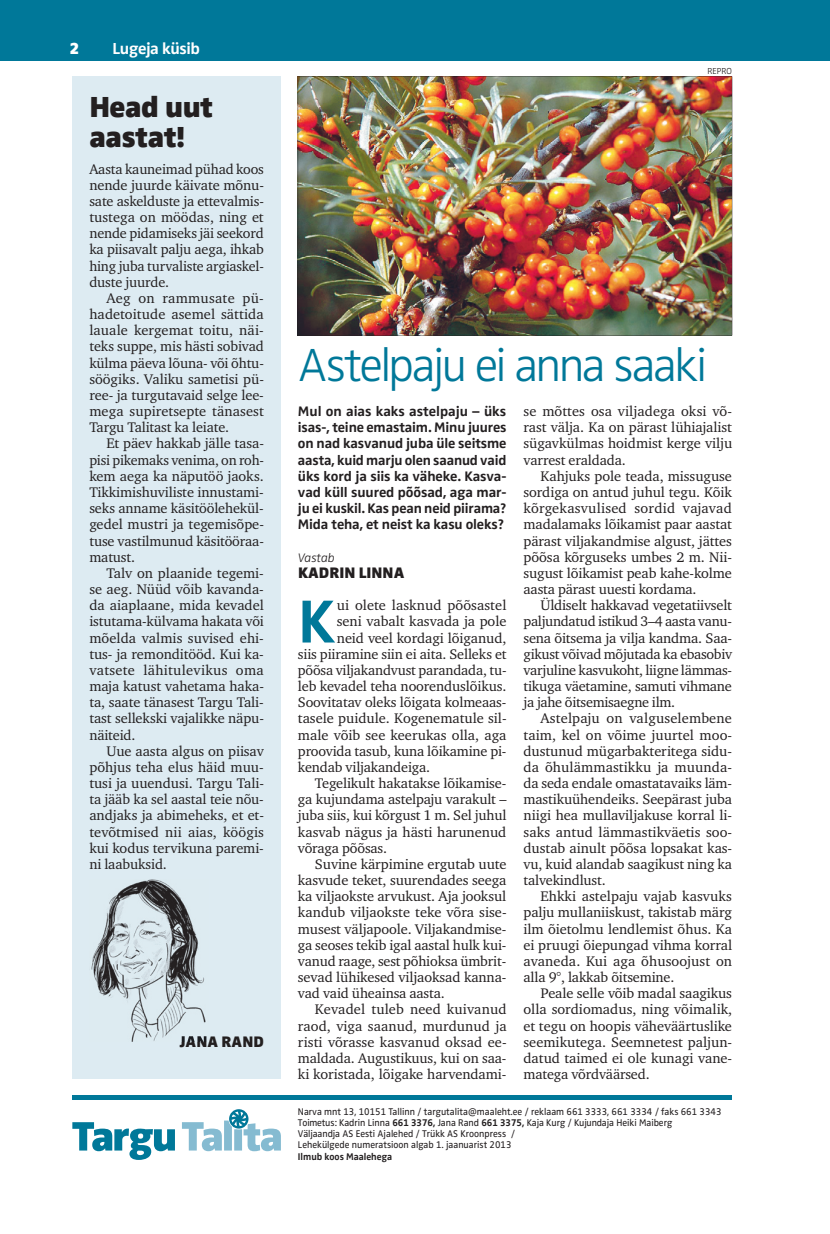
<style>
.page{position:relative;width:830px;height:1234px;background:#fff}
.page>*{position:absolute;margin:0;border:0;box-sizing:border-box;transform-origin:0 0}
.t1{font:700 62.7px "Zwo Pro";color:#007899}
.t2{font:300 48px "Zwo Pro";letter-spacing:-.055em;color:#007899}
.t3{font:900 30px/30px "Zwo Pro";letter-spacing:-.015em;color:#231f20}
.t4{font:700 16.5px "Zwo Pro";letter-spacing:-.025em;color:#fff}
.t5{font:900 16.5px "Zwo Pro";color:#fff}
.t6{font:900 15.75px "Zwo Pro";color:#231f20}
.t7{font:14.25px/16.2px "Charter ITC";letter-spacing:-.01em;color:#231f20;text-align:justify}
.t8{font:700 14.25px/16.2px "Zwo Pro";letter-spacing:-.01em;color:#231f20;text-align:justify}
.t9{font:14.25px "Charter ITC";letter-spacing:.01em;color:#231f20}
.t10{font:italic 300 12.75px "Zwo Pro";letter-spacing:-.01em;color:#231f20}
.t11{font:10.05px/11.2px "Zwo Pro";color:#231f20;scale:.95 1}
.t12{font:700 10.05px "Zwo Pro";color:#231f20;scale:.95 1}
.t13{font:300 9px "Zwo Pro";color:#231f20}
.s1{font-weight:700}
</style>
<div class="page">
<div style="left:0;top:0;width:829px;height:60px;background:#007899"></div>
<svg style="left:72px;top:1122px;width:103px;height:37px"></svg>
<svg style="left:182px;top:1109px;width:99px;height:41px"></svg>
<div style="left:72px;top:1094px;width:659px;height:5px;background:#007899"></div>
<div style="left:72px;top:77px;width:209px;height:1001px;background:#ddebf2"></div>
<img style="left:297px;top:76px;width:435px;height:259px">
<img style="left:91px;top:879px;width:115px;height:162px">
<img style="left:180px;top:1035px;width:27px;height:6px">
<p class="t5" style="left:70px;top:39px;width:11px">2</p>
<p class="t4" style="left:112px;top:39px;width:89px">Lugeja küsib</p>
<h3 class="t3" style="left:89px;top:92px;width:125px">Head uut aastat!</h3>
<p class="t7" style="left:89px;top:161px;width:176px">Aasta kauneimad pühad koos nende juurde käivate mõnu&shy;sate askelduste ja ettevalmis&shy;tustega on möödas, ning et nende pidamiseks jäi seekord ka piisavalt palju aega, ihkab hing juba turvaliste argiaskel&shy;duste juurde.</p>
<p class="t7" style="left:89px;top:290px;width:176px;text-indent:17px">Aeg on rammusate pü&shy;hadetoitude asemel sättida lauale kergemat toitu, näi&shy;teks suppe, mis hästi sobivad külma päeva lõuna- või õhtu&shy;söögiks. Valiku sametisi pü&shy;ree- ja turgutavaid selge lee&shy;mega supiretsepte tänasest Targu Talitast ka leiate.</p>
<p class="t7" style="left:89px;top:435px;width:176px;text-indent:17px">Et päev hakkab jälle tasa&shy;pisi pikemaks venima, on roh&shy;kem aega ka näputöö jaoks.<br>Tikkimishuviliste innustami&shy;seks anname käsitöölehekül&shy;gedel mustri ja tegemisõpe&shy;tuse vastilmunud käsitööraa&shy;matust.</p>
<p class="t7" style="left:89px;top:564px;width:176px;text-indent:17px">Talv on plaanide tegemi&shy;se aeg. Nüüd võib kavanda&shy;da aiaplaane, mida kevadel istutama-külvama hakata või mõelda valmis suvised ehi&shy;tus- ja remonditööd. Kui ka&shy;vatsete lähitulevikus oma maja katust vahetama haka&shy;ta, saate tänasest Targu Tali&shy;tast sellekski vajalikke näpu&shy;näiteid.</p>
<p class="t7" style="left:89px;top:742px;width:176px;text-indent:17px">Uue aasta algus on piisav põhjus teha elus häid muu&shy;tusi ja uuendusi. Targu Tali&shy;ta jääb ka sel aastal teie nõu&shy;andjaks ja abimeheks, et et&shy;tevõtmised nii aias, köögis kui kodus tervikuna paremi&shy;ni laabuksid.</p>
<p class="t6" style="left:180px;top:1031px;width:85px">JANA RAND</p>
<p class="t13" style="left:707px;top:65px;width:26px">REPRO</p>
<h2 class="t2" style="left:298px;top:337px;width:411px">Astelpaju ei anna saaki</h2>
<p class="t8" style="left:298px;top:403px;width:210px">Mul on aias kaks astelpaju – üks isas-, teine emastaim. Minu juures on nad kasvanud juba üle seitsme aasta, kuid marju olen saanud vaid üks kord ja siis ka väheke. Kasva&shy;vad küll suured põõsad, aga mar&shy;ju ei kuskil. Kas pean neid piirama?<br>Mida teha, et neist ka kasu oleks?</p>
<p class="t10" style="left:298px;top:550px;width:38px">Vastab</p>
<p class="t6" style="left:298px;top:563px;width:108px">KADRIN LINNA</p>
<h1 class="t1" style="left:298px;top:584px;width:39px">K</h1>
<p class="t7" style="left:337px;top:597px;width:171px">ui olete lasknud põõsastel</p>
<p class="t7" style="left:337px;top:613px;width:171px">seni vabalt kasvada ja pole</p>
<p class="t7" style="left:337px;top:629px;width:171px">neid veel kordagi lõiganud,</p>
<p class="t7" style="left:298px;top:645px;width:210px">siis piiramine siin ei aita. Selleks et</p>
<p class="t7" style="left:298px;top:661px;width:210px">põõsa viljakandvust parandada, tu-</p>
<p class="t7" style="left:298px;top:678px;width:210px">leb kevadel teha noorenduslõikus.</p>
<p class="t7" style="left:298px;top:694px;width:210px">Soovitatav oleks lõigata kolmeaas-</p>
<p class="t7" style="left:298px;top:710px;width:210px">tasele puidule. Kogenematule sil-</p>
<p class="t7" style="left:298px;top:726px;width:210px">male võib see keerukas olla, aga</p>
<p class="t7" style="left:298px;top:742px;width:210px">proovida tasub, kuna lõikamine pi-</p>
<p class="t7" style="left:298px;top:758px;width:134px">kendab viljakandeiga.</p>
<p class="t7" style="left:315px;top:774px;width:193px">Tegelikult hakatakse lõikamise-</p>
<p class="t7" style="left:298px;top:791px;width:210px">ga kujundama astelpaju varakult –</p>
<p class="t7" style="left:298px;top:807px;width:210px">juba siis, kui kõrgust 1 m. Sel juhul</p>
<p class="t7" style="left:298px;top:823px;width:210px">kasvab nägus ja hästi harunenud</p>
<p class="t7" style="left:298px;top:839px;width:91px">võraga põõsas.</p>
<p class="t7" style="left:315px;top:855px;width:193px">Suvine kärpimine ergutab uute</p>
<p class="t7" style="left:298px;top:871px;width:210px">kasvude teket, suurendades seega</p>
<p class="t7" style="left:298px;top:888px;width:210px">ka viljaokste arvukust. Aja jooksul</p>
<p class="t7" style="left:298px;top:904px;width:210px">kandub viljaokste teke võra sise-</p>
<p class="t7" style="left:298px;top:920px;width:210px">musest väljapoole. Viljakandmise-</p>
<p class="t7" style="left:298px;top:936px;width:210px">ga seoses tekib igal aastal hulk kui-</p>
<p class="t7" style="left:298px;top:952px;width:210px">vanud raage, sest põhioksa ümbrit-</p>
<p class="t7" style="left:298px;top:968px;width:210px">sevad lühikesed viljaoksad kanna-</p>
<p class="t7" style="left:298px;top:985px;width:148px">vad vaid üheainsa aasta.</p>
<p class="t9" style="left:315px;top:1000px;width:193px">Kevadel tuleb need kuivanud</p>
<p class="t7" style="left:298px;top:1017px;width:210px">raod, viga saanud, murdunud ja</p>
<p class="t7" style="left:298px;top:1033px;width:210px">risti võrasse kasvanud oksad ee-</p>
<p class="t7" style="left:298px;top:1049px;width:210px">maldada. Augustikuus, kui on saa-</p>
<p class="t7" style="left:298px;top:1065px;width:210px">ki koristada, lõigake harvendami-</p>
<p class="t7" style="left:523px;top:403px;width:210px">se mõttes osa viljadega oksi võ&shy;rast välja. Ka on pärast lühiajalist sügavkülmas hoidmist kerge vilju varrest eraldada.</p>
<p class="t7" style="left:523px;top:467px;width:210px;text-indent:17px">Kahjuks pole teada, missuguse sordiga on antud juhul tegu. Kõik kõrgekasvulised sordid vajavad madalamaks lõikamist paar aastat pärast viljakandmise algust, jättes põõsa kõrguseks umbes 2 m. Nii&shy;sugust lõikamist peab kahe-kolme aasta pärast uuesti kordama.</p>
<p class="t7" style="left:523px;top:597px;width:210px;text-indent:17px">Üldiselt hakkavad vegetatiivselt paljundatud istikud 3–4 aasta vanu&shy;sena õitsema ja vilja kandma. Saa&shy;gikust võivad mõjutada ka ebasobiv varjuline kasvukoht, liigne lämmas&shy;tikuga väetamine, samuti vihmane ja jahe õitsemisaegne ilm.</p>
<p class="t7" style="left:523px;top:710px;width:210px;text-indent:17px">Astelpaju on valguselembene taim, kel on võime juurtel moo&shy;dustunud mügarbakteritega sidu&shy;da õhulämmastikku ja muunda&shy;da seda endale omastatavaiks läm&shy;mastikuühendeiks. Seepärast juba niigi hea mullaviljakuse korral li&shy;saks antud lämmastikväetis soo&shy;dustab ainult põõsa lopsakat kas&shy;vu, kuid alandab saagikust ning ka talvekindlust.</p>
<p class="t7" style="left:523px;top:888px;width:210px;text-indent:17px">Ehkki astelpaju vajab kasvuks palju mullaniiskust, takistab märg ilm õietolmu lendlemist õhus. Ka ei pruugi õiepungad vihma korral avaneda. Kui aga õhusoojust on alla 9°, lakkab õitsemine.</p>
<p class="t7" style="left:523px;top:985px;width:210px;text-indent:17px">Peale selle võib madal saagikus olla sordiomadus, ning võimalik, et tegu on hoopis väheväärtuslike seemikutega. Seemnetest paljun&shy;datud taimed ei ole kunagi vane&shy;matega võrdväärsed.</p>
<p class="t11" style="left:298px;top:1105px;width:447px">Narva mnt 13, 10151 Tallinn / targutalita@maaleht.ee / reklaam 661 3333, 661 3334 / faks 661 3343<br>Toimetus: Kadrin Linna <span class="s1">661 3376,</span> Jana Rand <span class="s1">661 3375,</span> Kaja Kurg / Kujundaja Heiki Maiberg<br>Väl jaand ja AS Eesti Ajalehed / Trükk AS Kroonpress /<br>Lehekülgede numeratsioon algab 1. jaanuarist 2013</p>
<p class="t12" style="left:298px;top:1149px;width:101px">Ilmub koos Maalehega</p>
</div>
